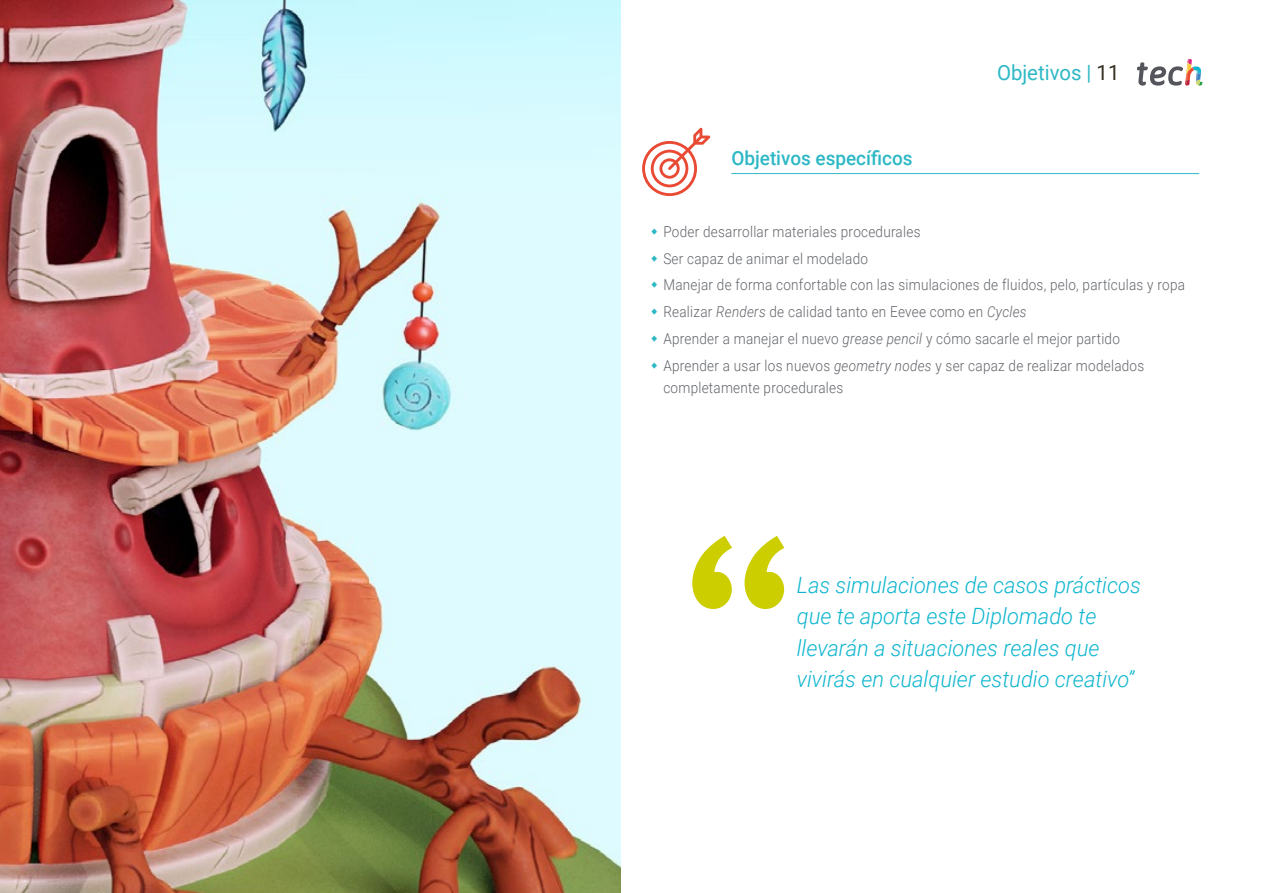
<style>
.page{position:relative;width:1263px;height:893px;background:#fff}
.page>*{position:absolute;margin:0;border:0;box-sizing:border-box;transform-origin:0 0}
.t1{font:italic 300 22.5px/31.5px "Roboto";color:#0fb6cf}
.t2{font:21px "Roboto";color:#2db8c5}
.t3{font:500 19.5px "Roboto";color:#2db8c5}
.t4{font:300 15px/26.7px "Roboto";letter-spacing:.02em;color:#61646a;scale:.9 1}
.s1{color:#312e20}
.s2{font-style:italic}
</style>
<div class="page">
<hr style="left:731px;top:173px;width:468px;height:1px;background:#2db8c5">
<svg style="left:642px;top:128px;width:68px;height:68px"></svg>
<img style="left:0;top:0;width:621px;height:893px">
<svg style="left:1137px;top:59px;width:65px;height:27px"></svg>
<svg style="left:692px;top:536px;width:92px;height:73px"></svg>
<h3 class="t3" style="left:731px;top:144px;width:183px">Objetivos específicos</h3>
<h2 class="t2" style="left:997px;top:57px;width:124px">Objetivos | <span class="s1">11</span></h2>
<p class="t4" style="left:663px;top:218px;width:581px">Poder desarrollar materiales procedurales<br>Ser capaz de animar el modelado<br>Manejar de forma confortable con las simulaciones de fluidos, pelo, partículas y ropa Realizar <span class="s2">Renders</span> de calidad tanto en Eevee como en <span class="s2">Cycles<br></span>Aprender a manejar el nuevo <span class="s2">grease pencil</span> y cómo sacarle el mejor partido<br>Aprender a usar los nuevos <span class="s2">geometry nodes</span> y ser capaz de realizar modelados</p>
<p class="t4" style="left:663px;top:374px;width:201px">completamente procedurales</p>
<h1 class="t1" style="left:797px;top:568px;width:346px">Las simulaciones de casos prácticos que te aporta este Diplomado te llevarán a situaciones reales que vivirás en cualquier estudio creativo”</h1>
</div>
